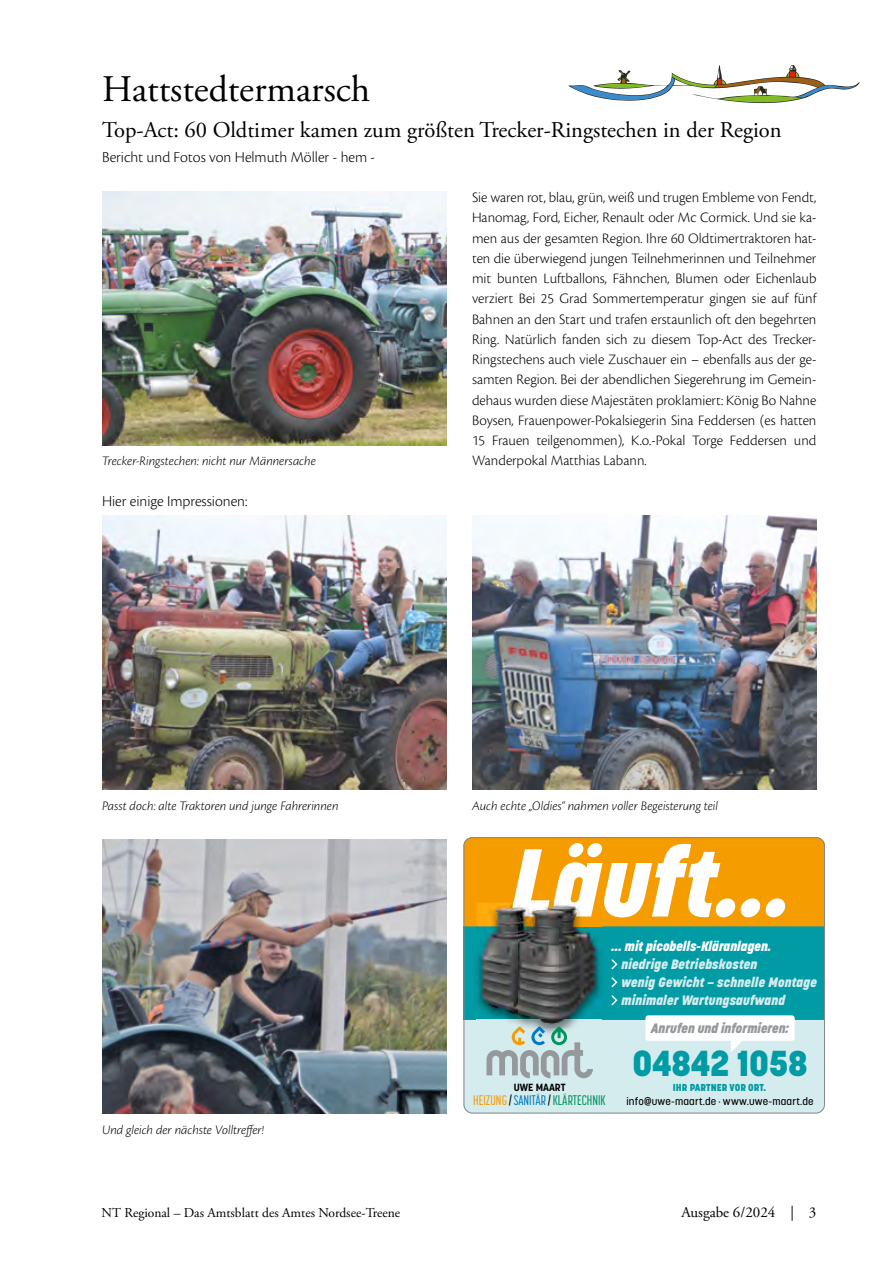
<style>
.page{position:relative;width:893px;height:1263px;background:#fff}
.page>*{position:absolute;margin:0;border:0;box-sizing:border-box;transform-origin:0 0}
.t1{font:italic 800 95.1px "Korolev";color:#fff}
.t2{font:37.5px "Adobe Garamond Pro";color:#000}
.t3{font:800 35.7px "Korolev";letter-spacing:-.01em;color:#009ba4}
.t4{font:22.5px "Adobe Garamond Pro";color:#000}
.t5{font:300 15.75px "Cronos Pro";color:#000}
.t6{font:300 15px/20.2px "Cronos Pro";color:#000;text-align:justify}
.t7{font:15px "Adobe Garamond Pro";color:#000}
.t8{font:500 13.8px "Korolev Compressed";color:#00955c}
.t9{font:italic 300 13.5px "Cronos Pro";letter-spacing:-.005em;color:#000}
.t10{font:italic 800 13.5px/18px "Korolev";color:#d5ecee}
.t11{font:13.5px "Adobe Garamond Pro";color:#000}
.t12{font:italic 800 13.5px "Korolev";letter-spacing:-.01em;color:#fff}
.t13{font:italic 800 13.5px "Korolev";letter-spacing:-.01em;color:#95999b}
.t14{font:500 10.5px "Korolev";letter-spacing:.015em;color:#000}
.t15{font:700 10.35px "Korolev";color:#000}
.t16{font:800 10.05px "Korolev";color:#009ba4}
.s1{color:#f59c00}
.s2{color:#000}
.s3{color:#007bc2}
</style>
<div class="page">
<svg style="left:568px;top:65px;width:292px;height:38px"></svg>
<img style="left:102px;top:192px;width:344px;height:253px">
<img style="left:102px;top:516px;width:344px;height:273px">
<img style="left:102px;top:840px;width:344px;height:273px">
<img style="left:472px;top:516px;width:344px;height:273px">
<div style="left:463px;top:926px;width:362px;height:94px;background:#009ba4"></div>
<img style="left:476px;top:926px;width:125px;height:94px">
<div style="left:645px;top:1015px;width:150px;height:26px;background:#fff;border-radius:3px"></div>
<svg style="left:611px;top:959px;width:7px;height:11px"></svg>
<svg style="left:611px;top:977px;width:7px;height:11px"></svg>
<svg style="left:611px;top:995px;width:7px;height:11px"></svg>
<svg style="left:463px;top:1020px;width:362px;height:94px;background:#d2e6e7"></svg>
<svg style="left:463px;top:837px;width:362px;height:89px;background:#ed9d10"></svg>
<h2 class="t2" style="left:102px;top:66px;width:270px">Hattstedtermarsch</h2>
<h3 class="t4" style="left:102px;top:116px;width:681px">Top-Act: 60 Oldtimer kamen zum größten Trecker-Ringstechen in der Region</h3>
<p class="t5" style="left:102px;top:148px;width:275px">Bericht und Fotos von Helmuth Möller - hem -</p>
<p class="t9" style="left:102px;top:454px;width:215px">Trecker-Ringstechen: nicht nur Männersache</p>
<p class="t5" style="left:102px;top:492px;width:147px">Hier einige Impressionen:</p>
<p class="t9" style="left:102px;top:798px;width:238px">Passt doch: alte Traktoren und junge Fahrerinnen</p>
<p class="t9" style="left:102px;top:1122px;width:163px">Und gleich der nächste Volltreffer!</p>
<p class="t6" style="left:472px;top:187px;width:346px">Sie waren rot, blau, grün, weiß und trugen Embleme von Fendt, Hanomag, Ford, Eicher, Renault oder Mc Cormick. Und sie ka&shy;men aus der gesamten Region. Ihre 60 Oldtimertraktoren hat&shy;ten die überwiegend jungen Teilnehmerinnen und Teilnehmer mit bunten Luftballons, Fähnchen, Blumen oder Eichenlaub verziert Bei 25 Grad Sommertemperatur gingen sie auf fünf Bahnen an den Start und trafen erstaunlich oft den begehrten Ring. Natürlich fanden sich zu diesem Top-Act des Trecker-Ringstechens auch viele Zuschauer ein – ebenfalls aus der ge&shy;samten Region. Bei der abendlichen Siegerehrung im Gemein&shy;dehaus wurden diese Majestäten proklamiert: König Bo Nahne Boysen, Frauenpower-Pokalsiegerin Sina Feddersen (es hatten 15 Frauen teilgenommen), K.o.-Pokal Torge Feddersen und Wanderpokal Matthias Labann.</p>
<p class="t9" style="left:472px;top:798px;width:248px">Auch echte „Oldies“ nahmen voller Begeisterung teil</p>
<h1 class="t1" style="left:511px;top:823px;width:283px">Läuft…</h1>
<p class="t12" style="left:611px;top:938px;width:161px">… mit picobells-Kläranlagen.</p>
<p class="t10" style="left:621px;top:955px;width:197px">niedrige Betriebskosten<br>wenig Gewicht – schnelle Montage minimaler Wartungsaufwand</p>
<p class="t13" style="left:651px;top:1020px;width:140px">Anrufen und informieren:</p>
<h3 class="t3" style="left:632px;top:1041px;width:177px">04842 1058</h3>
<p class="t14" style="left:626px;top:1094px;width:189px">info@uwe-maart.de · www.uwe-maart.de</p>
<p class="t15" style="left:514px;top:1081px;width:53px">UWE MAART</p>
<p class="t16" style="left:673px;top:1081px;width:95px">IHR PARTNER VOR ORT.</p>
<p class="t8" style="left:473px;top:1092px;width:134px"><span class="s1">HEIZUNG</span> <span class="s2">/</span> <span class="s3">SANITÄR</span> <span class="s2">/</span> KLÄRTECHNIK</p>
<p class="t11" style="left:102px;top:1204px;width:300px">NT Regional – Das Amtsblatt des Amtes Nordsee-Treene</p>
<p class="t7" style="left:681px;top:1203px;width:137px">Ausgabe 6/2024 | 3</p>
</div>
